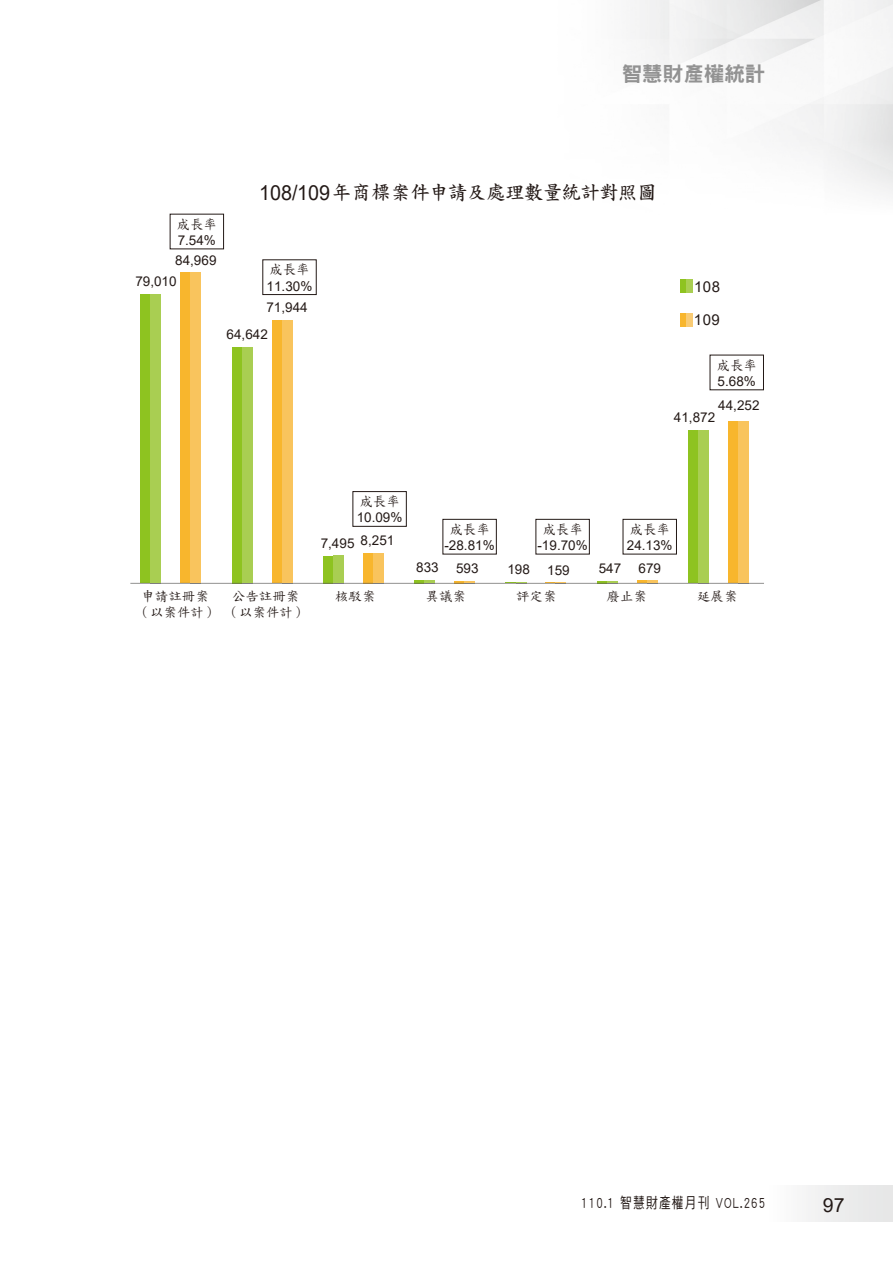
<style>
.page{position:relative;width:893px;height:1263px;background:#fff}
.page>*{position:absolute;margin:0;border:0;box-sizing:border-box;transform-origin:0 0}
.t1{font:20.55px "DF Hei Std W9 E Ten B5 H";color:#929292}
.t2{font:19.8px "AR Std Kai B5 Bold E Ten B5 H";letter-spacing:-.05em;color:#231916}
.t3{font:19.5px "Arial";color:#231916}
.t4{font:15px "DF Hei Std W5 E Ten B5 H";letter-spacing:.1em;color:#231916;scale:.78 1}
.t5{font:15px "Arial";letter-spacing:.03em;color:#231916}
.t6{font:13.5px "Arial";color:#231916}
.t7{font:13.5px "DF Biao Kai Shu Std W5 E Ten B5 H";color:#231916}
.s1{font-family:"Arial";font-size:20.85px}
</style>
<div class="page">
<div style="left:765px;top:1185px;width:128px;height:36px;background:linear-gradient(to right,#fdfdfd,#e4e4e4)"></div>
<div style="left:680px;top:279px;width:12px;height:14px;background:#8ec320"></div>
<div style="left:686px;top:279px;width:6px;height:14px;background:#a9ce52"></div>
<div style="left:680px;top:313px;width:12px;height:14px;background:#f8b62d"></div>
<div style="left:686px;top:313px;width:6px;height:14px;background:#f9cb74"></div>
<div style="left:263px;top:260px;width:53px;height:35px;border:1px solid #231916"></div>
<div style="left:353px;top:491px;width:53px;height:35px;border:1px solid #231916"></div>
<div style="left:443px;top:519px;width:53px;height:35px;border:1px solid #231916"></div>
<div style="left:536px;top:519px;width:53px;height:35px;border:1px solid #231916"></div>
<div style="left:623px;top:519px;width:54px;height:35px;border:1px solid #231916"></div>
<div style="left:141px;top:295px;width:20px;height:288px;background:#8ec320"></div>
<div style="left:232px;top:347px;width:20px;height:236px;background:#8ec320"></div>
<div style="left:323px;top:556px;width:21px;height:27px;background:#8ec320"></div>
<hr style="left:415px;top:580px;width:20px;height:3px;background:#8ec320">
<hr style="left:597px;top:581px;width:20px;height:2px;background:#8ec320">
<div style="left:688px;top:430px;width:21px;height:153px;background:#8ec320"></div>
<div style="left:181px;top:273px;width:20px;height:310px;background:#f8b62d"></div>
<div style="left:272px;top:320px;width:20px;height:263px;background:#f8b62d"></div>
<div style="left:363px;top:553px;width:20px;height:30px;background:#f8b62d"></div>
<hr style="left:454px;top:581px;width:21px;height:2px;background:#f8b62d">
<hr style="left:637px;top:581px;width:20px;height:2px;background:#f8b62d">
<div style="left:728px;top:421px;width:20px;height:162px;background:#f8b62d"></div>
<hr style="left:130px;top:583px;width:634px;height:1px;background:#595857">
<div style="left:151px;top:295px;width:10px;height:288px;background:#a9ce52"></div>
<div style="left:191px;top:273px;width:10px;height:310px;background:#f9c45d"></div>
<div style="left:242px;top:347px;width:10px;height:236px;background:#a9ce52"></div>
<div style="left:282px;top:320px;width:10px;height:263px;background:#f9c45d"></div>
<svg style="left:333px;top:556px;width:11px;height:28px"></svg>
<div style="left:373px;top:553px;width:10px;height:30px;background:#f9c45d"></div>
<svg style="left:425px;top:580px;width:10px;height:4px"></svg>
<svg style="left:464px;top:581px;width:11px;height:3px"></svg>
<svg style="left:506px;top:582px;width:20px;height:2px"></svg>
<svg style="left:546px;top:582px;width:20px;height:2px"></svg>
<svg style="left:607px;top:581px;width:10px;height:3px"></svg>
<svg style="left:647px;top:580px;width:10px;height:4px"></svg>
<div style="left:698px;top:430px;width:11px;height:153px;background:#a9ce52"></div>
<div style="left:738px;top:421px;width:10px;height:162px;background:#f9c45d"></div>
<h1 class="t1" style="left:622px;top:66px;width:145px">智慧財產權統計</h1>
<p class="t7" style="left:177px;top:218px;width:42px">成長率</p>
<p class="t6" style="left:178px;top:233px;width:40px">7.54%</p>
<p class="t6" style="left:175px;top:252px;width:43px">84,969</p>
<p class="t6" style="left:135px;top:274px;width:43px">79,010</p>
<h2 class="t2" style="left:259px;top:185px;width:399px"><span class="s1">108/109</span>年商標案件申請及處理數量統計對照圖</h2>
<p class="t7" style="left:269px;top:264px;width:42px">成長率</p>
<p class="t6" style="left:267px;top:278px;width:47px">11.30%</p>
<p class="t6" style="left:266px;top:300px;width:43px">71,944</p>
<p class="t6" style="left:227px;top:327px;width:43px">64,642</p>
<p class="t5" style="left:694px;top:278px;width:27px">108</p>
<p class="t5" style="left:694px;top:312px;width:27px">109</p>
<p class="t7" style="left:716px;top:359px;width:42px">成長率</p>
<p class="t6" style="left:718px;top:374px;width:40px">5.68%</p>
<p class="t6" style="left:718px;top:398px;width:43px">44,252</p>
<p class="t6" style="left:674px;top:410px;width:43px">41,872</p>
<p class="t7" style="left:359px;top:496px;width:42px">成長率</p>
<p class="t6" style="left:357px;top:510px;width:47px">10.09%</p>
<p class="t6" style="left:361px;top:533px;width:35px">8,251</p>
<p class="t6" style="left:321px;top:535px;width:35px">7,495</p>
<p class="t7" style="left:449px;top:524px;width:42px">成長率</p>
<p class="t6" style="left:444px;top:538px;width:52px">-28.81%</p>
<p class="t7" style="left:542px;top:524px;width:42px">成長率</p>
<p class="t6" style="left:537px;top:538px;width:52px">-19.70%</p>
<p class="t7" style="left:629px;top:524px;width:42px">成長率</p>
<p class="t6" style="left:627px;top:538px;width:47px">24.13%</p>
<p class="t6" style="left:416px;top:560px;width:24px">833</p>
<p class="t6" style="left:507px;top:562px;width:24px">198</p>
<p class="t6" style="left:599px;top:561px;width:24px">547</p>
<p class="t6" style="left:456px;top:561px;width:24px">593</p>
<p class="t6" style="left:547px;top:562px;width:24px">159</p>
<p class="t6" style="left:638px;top:560px;width:24px">679</p>
<p class="t7" style="left:141px;top:590px;width:69px">申請註冊案</p>
<p class="t7" style="left:232px;top:590px;width:69px">公告註冊案</p>
<p class="t7" style="left:335px;top:590px;width:42px">核駁案</p>
<p class="t7" style="left:426px;top:590px;width:42px">異議案</p>
<p class="t7" style="left:516px;top:590px;width:42px">評定案</p>
<p class="t7" style="left:607px;top:590px;width:42px">廢止案</p>
<p class="t7" style="left:697px;top:590px;width:42px">延展案</p>
<p class="t7" style="left:137px;top:606px;width:171px">（以案件計）（以案件計）</p>
<p class="t4" style="left:581px;top:1196px;width:238px">110.1 智慧財產權月刊 VOL.265</p>
<h3 class="t3" style="left:823px;top:1194px;width:23px">97</h3>
</div>
